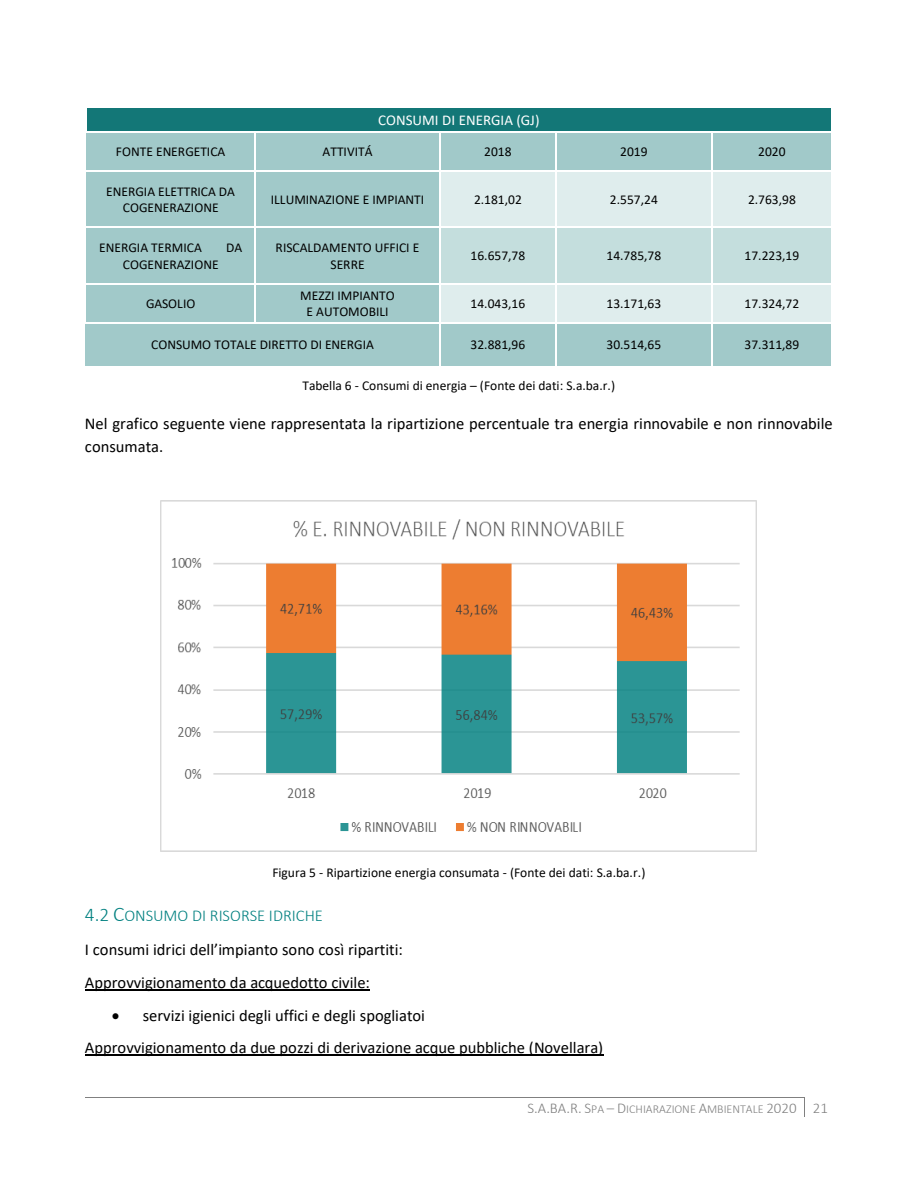
<style>
.page{position:relative;width:918px;height:1188px;background:#fff}
.page>*{position:absolute;margin:0;border:0;box-sizing:border-box;transform-origin:0 0}
.t1{font:16.5px/23.2px "Calibri";color:#000}
.t2{font:15px "Calibri";color:#fff}
.t3{font:13.5px/16.5px "Calibri";color:#000;text-align:center}
.t4{font:300 12px "Calibri";color:#808080}
.s1{font-weight:300;font-size:19.5px;color:#008080}
.s2{font-weight:300;font-size:21px;color:#008080}
.s3{font-weight:300;color:#008080}
.s4{font-size:15px}
</style>
<div class="page">
<hr style="left:85px;top:1097px;width:719px;height:1px;background:#808080">
<svg style="left:804px;top:1097px;width:1px;height:20px"></svg>
<div style="left:87px;top:108px;width:745px;height:23px;background:#137777"></div>
<div style="left:86px;top:133px;width:169px;height:37px;background:#a1c9c9"></div>
<div style="left:256px;top:133px;width:183px;height:37px;background:#a1c9c9"></div>
<div style="left:440px;top:133px;width:116px;height:37px;background:#a1c9c9"></div>
<div style="left:556px;top:133px;width:155px;height:37px;background:#a1c9c9"></div>
<div style="left:712px;top:133px;width:120px;height:37px;background:#a1c9c9"></div>
<hr style="left:556px;top:133px;width:1px;height:37px;background:#fff">
<div style="left:86px;top:172px;width:169px;height:55px;background:#a1c9c9"></div>
<div style="left:256px;top:172px;width:183px;height:55px;background:#a1c9c9"></div>
<div style="left:440px;top:172px;width:116px;height:55px;background:#dfeded"></div>
<div style="left:556px;top:172px;width:155px;height:55px;background:#dfeded"></div>
<div style="left:712px;top:172px;width:120px;height:55px;background:#dfeded"></div>
<hr style="left:556px;top:172px;width:1px;height:55px;background:#fff">
<div style="left:86px;top:228px;width:169px;height:55px;background:#a1c9c9"></div>
<div style="left:256px;top:228px;width:183px;height:55px;background:#a1c9c9"></div>
<div style="left:440px;top:228px;width:116px;height:55px;background:#c4dedd"></div>
<div style="left:556px;top:228px;width:155px;height:55px;background:#c4dedd"></div>
<div style="left:712px;top:228px;width:120px;height:55px;background:#c4dedd"></div>
<hr style="left:556px;top:228px;width:1px;height:55px;background:#fff">
<div style="left:86px;top:285px;width:169px;height:37px;background:#a1c9c9"></div>
<div style="left:256px;top:285px;width:183px;height:37px;background:#a1c9c9"></div>
<div style="left:440px;top:285px;width:116px;height:37px;background:#dfeded"></div>
<div style="left:556px;top:285px;width:155px;height:37px;background:#dfeded"></div>
<div style="left:712px;top:285px;width:120px;height:37px;background:#dfeded"></div>
<hr style="left:556px;top:285px;width:1px;height:37px;background:#fff">
<div style="left:86px;top:323px;width:353px;height:43px;background:#a1c9c9"></div>
<div style="left:440px;top:323px;width:116px;height:43px;background:#a1c9c9"></div>
<div style="left:556px;top:323px;width:155px;height:43px;background:#a1c9c9"></div>
<div style="left:712px;top:323px;width:120px;height:43px;background:#a1c9c9"></div>
<hr style="left:556px;top:323px;width:1px;height:43px;background:#fff">
<hr style="left:85px;top:989px;width:285px;height:2px;background:#000">
<hr style="left:85px;top:1055px;width:518px;height:1px;background:#000">
<img style="left:161px;top:501px;width:595px;height:351px">
<p class="t2" style="left:378px;top:114px;width:163px">CONSUMI DI ENERGIA (GJ)</p>
<p class="t3" style="left:116px;top:144px;width:111px">FONTE ENERGETICA</p>
<p class="t3" style="left:323px;top:144px;width:51px">ATTIVITÁ</p>
<p class="t3" style="left:484px;top:144px;width:29px">2018</p>
<p class="t3" style="left:620px;top:144px;width:29px">2019</p>
<p class="t3" style="left:758px;top:144px;width:29px">2020</p>
<p class="t3" style="left:106px;top:184px;width:130px">ENERGIA ELETTRICA DA<br>COGENERAZIONE</p>
<p class="t3" style="left:271px;top:192px;width:155px">ILLUMINAZIONE E IMPIANTI</p>
<p class="t3" style="left:474px;top:192px;width:49px">2.181,02</p>
<p class="t3" style="left:610px;top:192px;width:49px">2.557,24</p>
<p class="t3" style="left:748px;top:192px;width:49px">2.763,98</p>
<p class="t3" style="left:99px;top:241px;width:104px">ENERGIA TERMICA</p>
<p class="t3" style="left:226px;top:241px;width:18px">DA</p>
<p class="t3" style="left:123px;top:257px;width:97px">COGENERAZIONE</p>
<p class="t3" style="left:276px;top:241px;width:145px">RISCALDAMENTO UFFICI E<br>SERRE</p>
<p class="t3" style="left:471px;top:249px;width:56px">16.657,78</p>
<p class="t3" style="left:607px;top:249px;width:56px">14.785,78</p>
<p class="t3" style="left:745px;top:249px;width:56px">17.223,19</p>
<p class="t3" style="left:146px;top:296px;width:51px">GASOLIO</p>
<p class="t3" style="left:300px;top:288px;width:96px">MEZZI IMPIANTO<br>E AUTOMOBILI</p>
<p class="t3" style="left:471px;top:296px;width:56px">14.043,16</p>
<p class="t3" style="left:607px;top:296px;width:56px">13.171,63</p>
<p class="t3" style="left:745px;top:296px;width:56px">17.324,72</p>
<p class="t3" style="left:151px;top:338px;width:224px">CONSUMO TOTALE DIRETTO DI ENERGIA</p>
<p class="t3" style="left:471px;top:338px;width:56px">32.881,96</p>
<p class="t3" style="left:607px;top:338px;width:56px">30.514,65</p>
<p class="t3" style="left:745px;top:338px;width:56px">37.311,89</p>
<p class="t3" style="left:302px;top:378px;width:314px">Tabella 6 - Consumi di energia – (Fonte dei dati: S.a.ba.r.)</p>
<p class="t1" style="left:85px;top:413px;width:749px">Nel grafico seguente viene rappresentata la ripartizione percentuale tra energia rinnovabile e non rinnovabile consumata.</p>
<p class="t3" style="left:272px;top:865px;width:375px">Figura 5 - Ripartizione energia consumata - (Fonte dei dati: S.a.ba.r.)</p>
<p class="t1" style="left:85px;top:900px;width:320px;line-height:34px"><span class="s1">4.2</span> <span class="s2">C</span><span class="s3">ONSUMO DI RISORSE IDRICHE<br></span>I consumi idrici dell’impianto sono così ripartiti:</p>
<p class="t1" style="left:85px;top:972px;width:286px">Approvvigionamento da acquedotto civile:</p>
<p class="t1" style="left:85px;top:1000px;width:520px;line-height:32.2px;text-indent:27px">• servizi igienici degli uffici e degli spogliatoi<br>Approvvigionamento da due pozzi di derivazione acque pubbliche (Novellara)</p>
<p class="t4" style="left:528px;top:1104px;width:302px"><span class="s4">S.A.BA.R. S</span>PA <span class="s4">– D</span>ICHIARAZIONE <span class="s4">A</span>MBIENTALE <span class="s4">2020 21</span></p>
</div>
